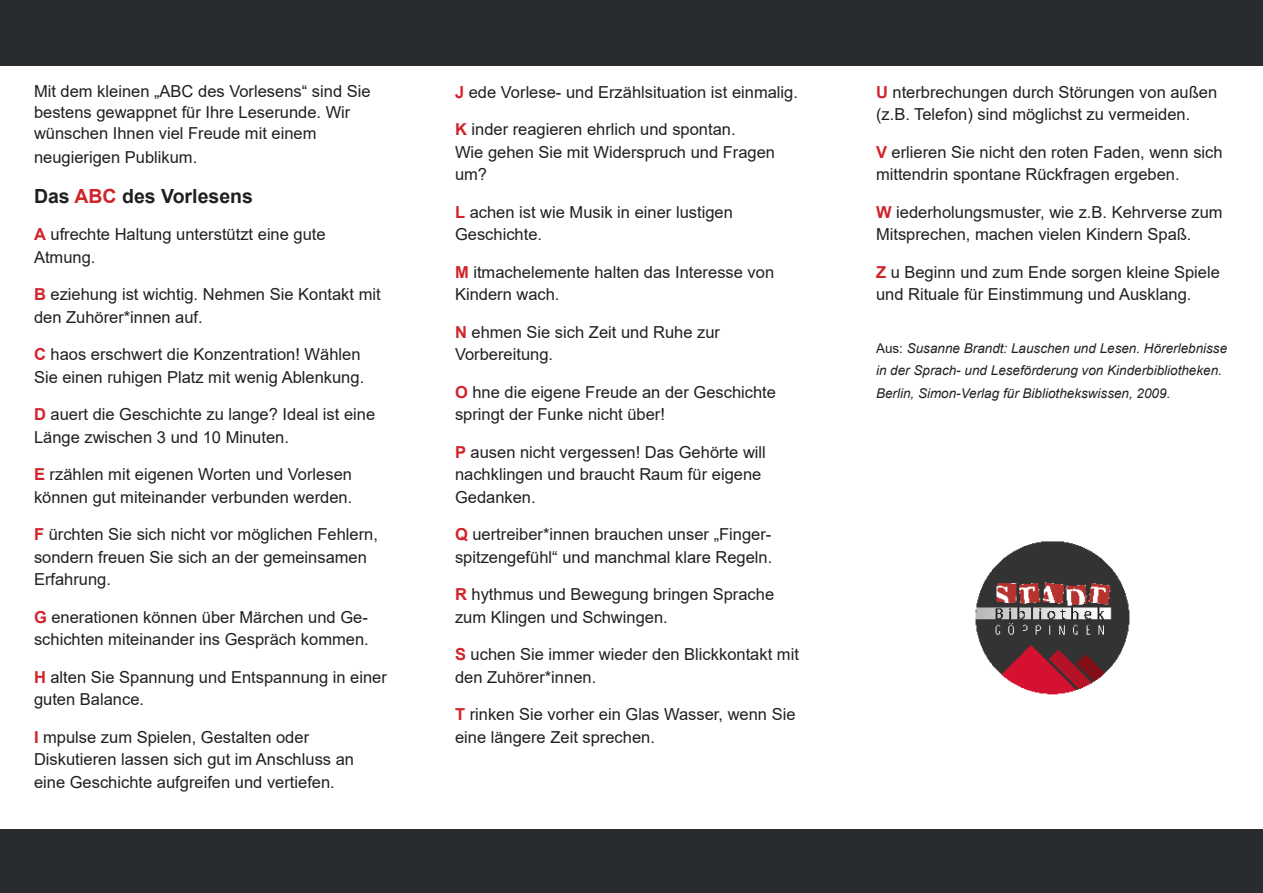
<style>
.page{position:relative;width:1263px;height:893px;background:#fff}
.page>*{position:absolute;margin:0;border:0;box-sizing:border-box;transform-origin:0 0}
.t1{font:700 19.5px "Arial";color:#231f20}
.t2{font:16.5px/22.5px "Arial";color:#231f20}
.t3{font:italic 13.5px/22.5px "Arial";color:#231f20}
.s1{color:#d1232a}
.s2{font-weight:700;color:#d1232a}
.s3{font-style:normal}
</style>
<div class="page">
<div style="left:0;top:0;width:1263px;height:66px;background:#292c2f"></div>
<div style="left:0;top:829px;width:1263px;height:64px;background:#292c2f"></div>
<img style="left:975px;top:541px;width:155px;height:154px">
<p class="t2" style="left:34px;top:81px;width:338px;line-height:21px">Mit dem kleinen „ABC des Vorlesens“ sind Sie bestens gewappnet für Ihre Leserunde. Wir wünschen Ihnen viel Freude mit einem</p>
<p class="t2" style="left:34px;top:146px;width:165px">neugierigen Publikum.</p>
<p class="t1" style="left:34px;top:182px;width:220px">Das <span class="s1">ABC</span> des Vorlesens</p>
<p class="t2" style="left:34px;top:223px;width:293px"><span class="s2">A</span> ufrechte Haltung unterstützt eine gute</p>
<p class="t2" style="left:34px;top:245px;width:63px">Atmung.</p>
<p class="t2" style="left:34px;top:283px;width:348px"><span class="s2">B</span> eziehung ist wichtig. Nehmen Sie Kontakt mit den Zuhörer*innen auf.</p>
<p class="t2" style="left:34px;top:343px;width:332px"><span class="s2">C</span> haos erschwert die Konzentration! Wählen<br>Sie einen ruhigen Platz mit wenig Ablenkung.</p>
<p class="t2" style="left:34px;top:403px;width:343px"><span class="s2">D</span> auert die Geschichte zu lange? Ideal ist eine<br>Länge zwischen 3 und 10 Minuten.</p>
<p class="t2" style="left:34px;top:463px;width:320px"><span class="s2">E</span> rzählen mit eigenen Worten und Vorlesen können gut miteinander verbunden werden.</p>
<p class="t2" style="left:34px;top:523px;width:345px"><span class="s2">F</span> ürchten Sie sich nicht vor möglichen Fehlern, sondern freuen Sie sich an der gemeinsamen<br>Erfahrung.</p>
<p class="t2" style="left:34px;top:605px;width:336px"><span class="s2">G</span> enerationen können über Märchen und Ge&shy;schichten miteinander ins Gespräch kommen.</p>
<p class="t2" style="left:34px;top:665px;width:354px"><span class="s2">H</span> alten Sie Spannung und Entspannung in einer guten Balance.</p>
<p class="t2" style="left:34px;top:725px;width:277px"><span class="s2">I</span> mpulse zum Spielen, Gestalten oder</p>
<p class="t2" style="left:34px;top:748px;width:322px">Diskutieren lassen sich gut im Anschluss an eine Geschichte aufgreifen und vertiefen.</p>
<p class="t2" style="left:455px;top:80px;width:344px"><span class="s2">J</span> ede Vorlese- und Erzählsituation ist einmalig.</p>
<p class="t2" style="left:455px;top:118px;width:282px"><span class="s2">K</span> inder reagieren ehrlich und spontan.</p>
<p class="t2" style="left:455px;top:140px;width:322px">Wie gehen Sie mit Widerspruch und Fragen um?</p>
<p class="t2" style="left:455px;top:200px;width:279px"><span class="s2">L</span> achen ist wie Musik in einer lustigen</p>
<p class="t2" style="left:455px;top:223px;width:89px">Geschichte.</p>
<p class="t2" style="left:455px;top:260px;width:321px"><span class="s2">M</span> itmachelemente halten das Interesse von<br>Kindern wach.</p>
<p class="t2" style="left:455px;top:320px;width:267px"><span class="s2">N</span> ehmen Sie sich Zeit und Ruhe zur</p>
<p class="t2" style="left:455px;top:343px;width:100px">Vorbereitung.</p>
<p class="t2" style="left:455px;top:380px;width:323px"><span class="s2">O</span> hne die eigene Freude an der Geschichte springt der Funke nicht über!</p>
<p class="t2" style="left:455px;top:440px;width:312px"><span class="s2">P</span> ausen nicht vergessen! Das Gehörte will nachklingen und braucht Raum für eigene</p>
<p class="t2" style="left:455px;top:485px;width:82px">Gedanken.</p>
<p class="t2" style="left:455px;top:523px;width:318px"><span class="s2">Q</span> uertreiber*innen brauchen unser „Finger-</p>
<p class="t2" style="left:455px;top:545px;width:319px">spitzengefühl“ und manchmal klare Regeln.</p>
<p class="t2" style="left:455px;top:583px;width:321px"><span class="s2">R</span> hythmus und Bewegung bringen Sprache zum Klingen und Schwingen.</p>
<p class="t2" style="left:455px;top:643px;width:345px"><span class="s2">S</span> uchen Sie immer wieder den Blickkontakt mit den Zuhörer*innen.</p>
<p class="t2" style="left:455px;top:703px;width:342px"><span class="s2">T</span> rinken Sie vorher ein Glas Wasser, wenn Sie eine längere Zeit sprechen.</p>
<p class="t2" style="left:876px;top:80px;width:343px"><span class="s2">U</span> nterbrechungen durch Störungen von außen (z.B. Telefon) sind möglichst zu vermeiden.</p>
<p class="t2" style="left:876px;top:140px;width:348px"><span class="s2">V</span> erlieren Sie nicht den roten Faden, wenn sich mittendrin spontane Rückfragen ergeben.</p>
<p class="t2" style="left:876px;top:200px;width:348px"><span class="s2">W</span> iederholungsmuster, wie z.B. Kehrverse zum<br>Mitsprechen, machen vielen Kindern Spaß.</p>
<p class="t2" style="left:876px;top:260px;width:345px"><span class="s2">Z</span> u Beginn und zum Ende sorgen kleine Spiele und Rituale für Einstimmung und Ausklang.</p>
<p class="t3" style="left:876px;top:337px;width:353px"><span class="s3">Aus:</span> Susanne Brandt: Lauschen und Lesen. Hörerlebnisse in der Sprach- und Leseförderung von Kinderbibliotheken.<br>Berlin, Simon-Verlag für Bibliothekswissen, 2009.</p>
</div>
